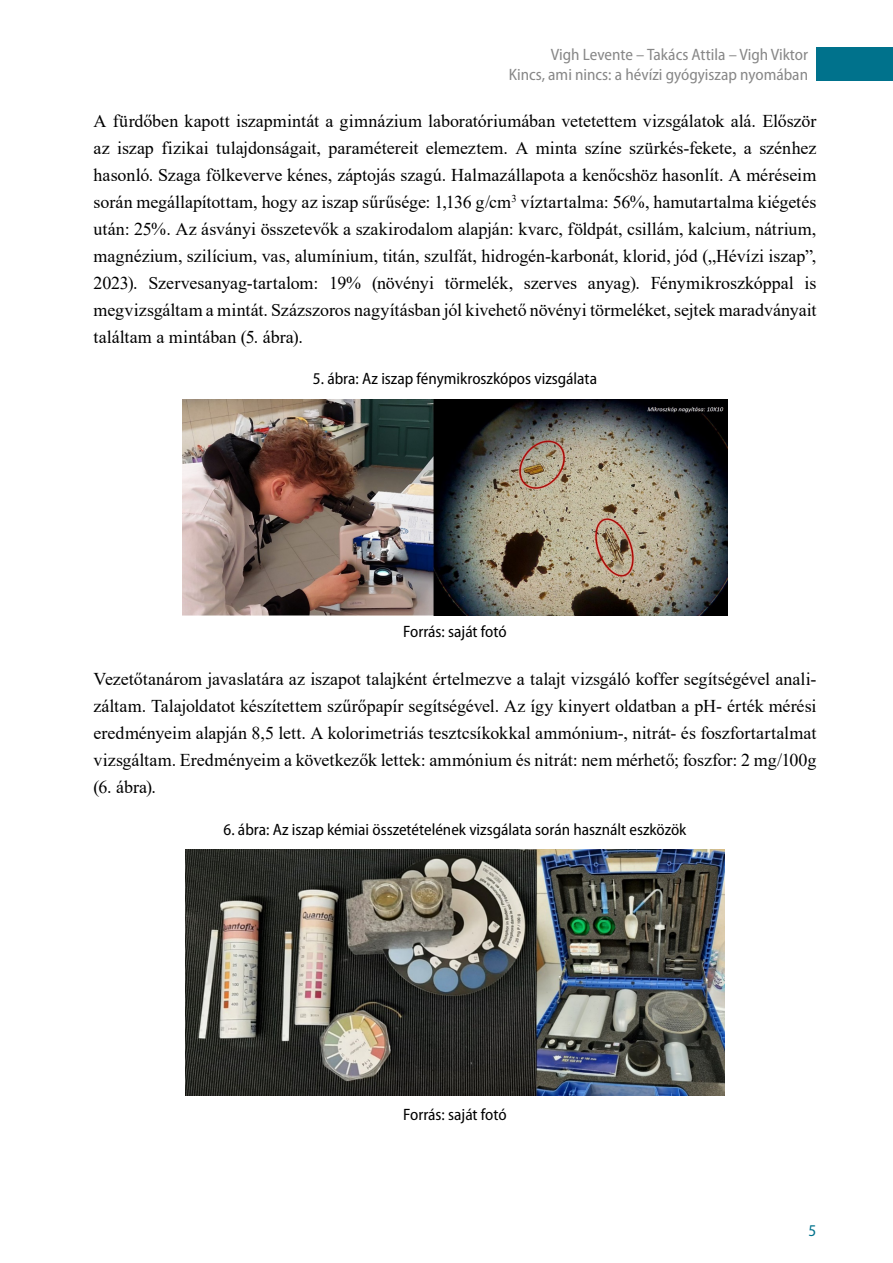
<style>
.page{position:relative;width:893px;height:1263px;background:#fff}
.page>*{position:absolute;margin:0;border:0;box-sizing:border-box;transform-origin:0 0}
.t1{font:18px/27px "Times New Roman";letter-spacing:-.005em;color:#000;text-align:justify}
.t2{font:semi-condensed 16.5px "Myriad Pro";color:#000}
.t3{font:semi-condensed 16.5px/19.8px "Myriad Pro";color:#878787;text-align:right}
.t4{font:semi-condensed 16.5px "Myriad Pro";color:#00728c}
</style>
<div class="page">
<div style="left:816px;top:48px;width:77px;height:33px;background:#00728c"></div>
<img style="left:182px;top:399px;width:546px;height:217px">
<img style="left:185px;top:850px;width:540px;height:245px">
<p class="t3" style="left:509px;top:45px;width:301px">Vigh Levente – Takács Attila – Vigh Viktor<br>Kincs, ami nincs: a hévízi gyógyiszap nyomában</p>
<p class="t1" style="left:94px;top:107px;width:724px">A fürdőben kapott iszapmintát a gimnázium laboratóriumában vetetettem vizsgálatok alá. Először az iszap fizikai tulajdonságait, paramétereit elemeztem. A minta színe szürkés-fekete, a szénhez hasonló. Szaga fölkeverve kénes, záptojás szagú. Halmazállapota a kenőcshöz hasonlít. A méréseim során megállapítottam, hogy az iszap sűrűsége: 1,136 g/cm<sup>3</sup> víztartalma: 56%, hamutartalma kiégetés után: 25%. Az ásványi összetevők a szakirodalom alapján: kvarc, földpát, csillám, kalcium, nátrium, magnézium, szilícium, vas, alumínium, titán, szulfát, hidrogén-karbonát, klorid, jód („Hévízi iszap”, 2023). Szervesanyag-tartalom: 19% (növényi törmelék, szerves anyag). Fénymikroszkóppal is megvizsgáltam a mintát. Százszoros nagyításban jól kivehető növényi törmeléket, sejtek maradványait találtam a mintában (5. ábra).</p>
<p class="t2" style="left:313px;top:370px;width:286px">5. ábra: Az iszap fénymikroszkópos vizsgálata</p>
<p class="t2" style="left:403px;top:623px;width:105px">Forrás: saját fotó</p>
<p class="t1" style="left:94px;top:665px;width:724px">Vezetőtanárom javaslatára az iszapot talajként értelmezve a talajt vizsgáló koffer segítségével anali&shy;záltam. Talajoldatot készítettem szűrőpapír segítségével. Az így kinyert oldatban a pH- érték mérési eredményeim alapján 8,5 lett. A kolorimetriás tesztcsíkokkal ammónium-, nitrát- és foszfortartalmat vizsgáltam. Eredményeim a következők lettek: ammónium és nitrát: nem mérhető; foszfor: 2 mg/100g (6. ábra).</p>
<p class="t2" style="left:224px;top:820px;width:464px">6. ábra: Az iszap kémiai összetételének vizsgálata során használt eszközök</p>
<p class="t2" style="left:403px;top:1106px;width:105px">Forrás: saját fotó</p>
<p class="t4" style="left:809px;top:1221px;width:9px">5</p>
</div>
